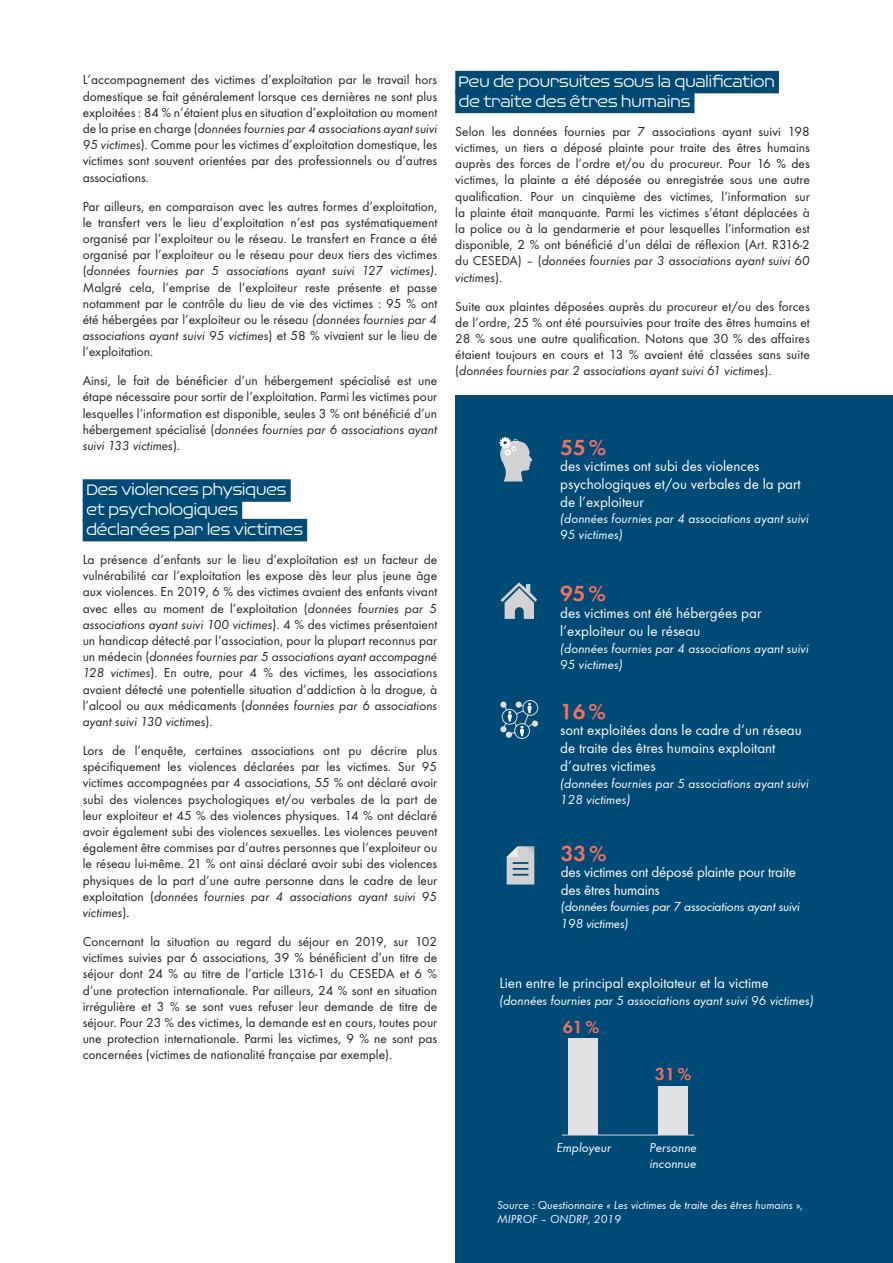
<style>
.page{position:relative;width:893px;height:1263px;background:#fff}
.page>*{position:absolute;margin:0;border:0;box-sizing:border-box;transform-origin:0 0}
.t1{font:700 22.5px "Function";color:#f27262}
.t2{font:700 18px "Function";color:#f27262}
.t3{font:500 16.5px/19.8px "Omnium Wide";color:#fff}
.t4{font:15px/18px "Function";color:#fff}
.t5{font:13.5px/16.2px "Function";color:#231f20;text-align:justify}
.t6{font:italic 13.5px/16.2px "Function";color:#fff}
.t7{font:italic 12px/14.4px "Function";color:#fff}
.s1{font-style:italic}
</style>
<div class="page">
<div style="left:83px;top:479px;width:208px;height:23px;background:#004a76"></div>
<div style="left:83px;top:499px;width:159px;height:23px;background:#004a76"></div>
<div style="left:83px;top:519px;width:224px;height:22px;background:#004a76"></div>
<div style="left:455px;top:71px;width:324px;height:22px;background:#004a76"></div>
<div style="left:455px;top:91px;width:239px;height:22px;background:#004a76"></div>
<div style="left:455px;top:395px;width:438px;height:868px;background:#004a76"></div>
<svg style="left:500px;top:582px;width:37px;height:37px"></svg>
<hr style="left:562px;top:1134px;width:132px;height:1px;background:#d1d2d4">
<div style="left:658px;top:1086px;width:30px;height:49px;background:#e1e2e4"></div>
<div style="left:568px;top:1038px;width:30px;height:97px;background:#e1e2e4"></div>
<svg style="left:499px;top:437px;width:33px;height:44px"></svg>
<svg style="left:500px;top:700px;width:38px;height:39px"></svg>
<svg style="left:507px;top:846px;width:27px;height:38px"></svg>
<p class="t5" style="left:83px;top:72px;width:356px">L’accompagnement des victimes d’exploitation par le travail hors domestique se fait généralement lorsque ces dernières ne sont plus exploitées : 84 % n’étaient plus en situation d’exploitation au moment de la prise en charge (<span class="s1">données fournies par 4 associations ayant suivi 95 victimes</span>). Comme pour les victimes d’exploitation domestique, les victimes sont souvent orientées par des professionnels ou d’autres associations.</p>
<p class="t5" style="left:83px;top:198px;width:356px">Par ailleurs, en comparaison avec les autres formes d’exploitation, le transfert vers le lieu d’exploitation n’est pas systématiquement organisé par l’exploiteur ou le réseau. Le transfert en France a été organisé par l’exploiteur ou le réseau pour deux tiers des victimes (<span class="s1">données fournies par 5 associations ayant suivi 127 victimes)</span>.<br>Malgré cela, l’emprise de l’exploiteur reste présente et passe notamment par le contrôle du lieu de vie des victimes : 95 % ont été hébergées par l’exploiteur ou le réseau <span class="s1">(données fournies par 4 associations ayant suivi 95 victimes</span>) et 58 % vivaient sur le lieu de l’exploitation.</p>
<p class="t5" style="left:83px;top:373px;width:356px">Ainsi, le fait de bénéficier d’un hébergement spécialisé est une étape nécessaire pour sortir de l’exploitation. Parmi les victimes pour lesquelles l’information est disponible, seules 3 % ont bénéficié d’un hébergement spécialisé (<span class="s1">données fournies par 6 associations ayant suivi 133 victimes</span>).</p>
<p class="t3" style="left:86px;top:480px;width:218px">Des violences physiques et psychologiques déclarées par les victimes</p>
<p class="t5" style="left:83px;top:551px;width:356px">La présence d’enfants sur le lieu d’exploitation est un facteur de vulnérabilité car l’exploitation les expose dès leur plus jeune âge aux violences. En 2019, 6 % des victimes avaient des enfants vivant avec elles au moment de l’exploitation (<span class="s1">données fournies par 5 associations ayant suivi 100 victimes</span>). 4 % des victimes présentaient un handicap détecté par l’association, pour la plupart reconnus par un médecin (<span class="s1">données fournies par 5 associations ayant accompagné 128 victimes</span>). En outre, pour 4 % des victimes, les associations avaient détecté une potentielle situation d’addiction à la drogue, à l’alcool ou aux médicaments (<span class="s1">données fournies par 6 associations ayant suivi 130 victimes</span>).</p>
<p class="t5" style="left:83px;top:742px;width:356px">Lors de l’enquête, certaines associations ont pu décrire plus spécifiquement les violences déclarées par les victimes. Sur 95 victimes accompagnées par 4 associations, 55 % ont déclaré avoir subi des violences psychologiques et/ou verbales de la part de leur exploiteur et 45 % des violences physiques. 14 % ont déclaré avoir également subi des violences sexuelles. Les violences peuvent également être commises par d’autres personnes que l’exploiteur ou le réseau lui-même. 21 % ont ainsi déclaré avoir subi des violences physiques de la part d’une autre personne dans le cadre de leur exploitation (<span class="s1">données fournies par 4 associations ayant suivi 95 victimes</span>).</p>
<p class="t5" style="left:83px;top:933px;width:356px">Concernant la situation au regard du séjour en 2019, sur 102 victimes suivies par 6 associations, 39 % bénéficient d’un titre de séjour dont 24 % au titre de l’article L316-1 du CESEDA et 6 % d’une protection internationale. Par ailleurs, 24 % sont en situation irrégulière et 3 % se sont vues refuser leur demande de titre de séjour. Pour 23 % des victimes, la demande est en cours, toutes pour une protection internationale. Parmi les victimes, 9 % ne sont pas concernées (victimes de nationalité française par exemple).</p>
<p class="t3" style="left:459px;top:71px;width:318px">Peu de poursuites sous la qualification de traite des êtres humains</p>
<p class="t5" style="left:455px;top:123px;width:356px">Selon les données fournies par 7 associations ayant suivi 198 victimes, un tiers a déposé plainte pour traite des êtres humains auprès des forces de l’ordre et/ou du procureur. Pour 16 % des victimes, la plainte a été déposée ou enregistrée sous une autre qualification. Pour un cinquième des victimes, l’information sur la plainte était manquante. Parmi les victimes s’étant déplacées à la police ou à la gendarmerie et pour lesquelles l’information est disponible, 2 % ont bénéficié d’un délai de réflexion (Art. R316-2 du CESEDA) – (<span class="s1">données fournies par 3 associations ayant suivi 60 victimes</span>).</p>
<p class="t5" style="left:455px;top:298px;width:356px">Suite aux plaintes déposées auprès du procureur et/ou des forces de l’ordre, 25 % ont été poursuivies pour traite des êtres humains et 28 % sous une autre qualification. Notons que 30 % des affaires étaient toujours en cours et 13 % avaient été classées sans suite (<span class="s1">données fournies par 2 associations ayant suivi 61 victimes</span>).</p>
<h1 class="t1" style="left:560px;top:434px;width:47px">55%</h1>
<p class="t4" style="left:560px;top:457px;width:242px">des victimes ont subi des violences psychologiques et/ou verbales de la part de l’exploiteur</p>
<p class="t6" style="left:560px;top:511px;width:250px">(données fournies par 4 associations ayant suivi<br>95 victimes)</p>
<h1 class="t1" style="left:560px;top:580px;width:47px">95%</h1>
<p class="t4" style="left:560px;top:604px;width:203px">des victimes ont été hébergées par l’exploiteur ou le réseau</p>
<p class="t6" style="left:560px;top:640px;width:250px">(données fournies par 4 associations ayant suivi<br>95 victimes)</p>
<h1 class="t1" style="left:560px;top:699px;width:47px">16%</h1>
<p class="t4" style="left:560px;top:721px;width:243px">sont exploitées dans le cadre d’un réseau de traite des êtres humains exploitant d’autres victimes</p>
<p class="t6" style="left:560px;top:775px;width:250px">(données fournies par 5 associations ayant suivi<br>128 victimes)</p>
<h1 class="t1" style="left:561px;top:840px;width:47px">33%</h1>
<p class="t4" style="left:561px;top:863px;width:237px">des victimes ont déposé plainte pour traite des êtres humains</p>
<p class="t6" style="left:561px;top:899px;width:241px">(données fournies par 7 associations ayant suivi<br>198 victimes)</p>
<p class="t4" style="left:499px;top:974px;width:271px">Lien entre le principal exploitateur et la victime</p>
<p class="t6" style="left:499px;top:992px;width:316px">(données fournies par 5 associations ayant suivi 96 victimes)</p>
<h2 class="t2" style="left:563px;top:1017px;width:38px">61%</h2>
<h2 class="t2" style="left:655px;top:1064px;width:38px">31%</h2>
<p class="t6" style="left:556px;top:1139px;width:56px">Employeur</p>
<p class="t6" style="left:649px;top:1139px;width:49px">Personne inconnue</p>
<p class="t7" style="left:497px;top:1197px;width:308px">Source : Questionnaire « Les victimes de traite des êtres humains »,<br>MIPROF – ONDRP, 2019</p>
</div>
